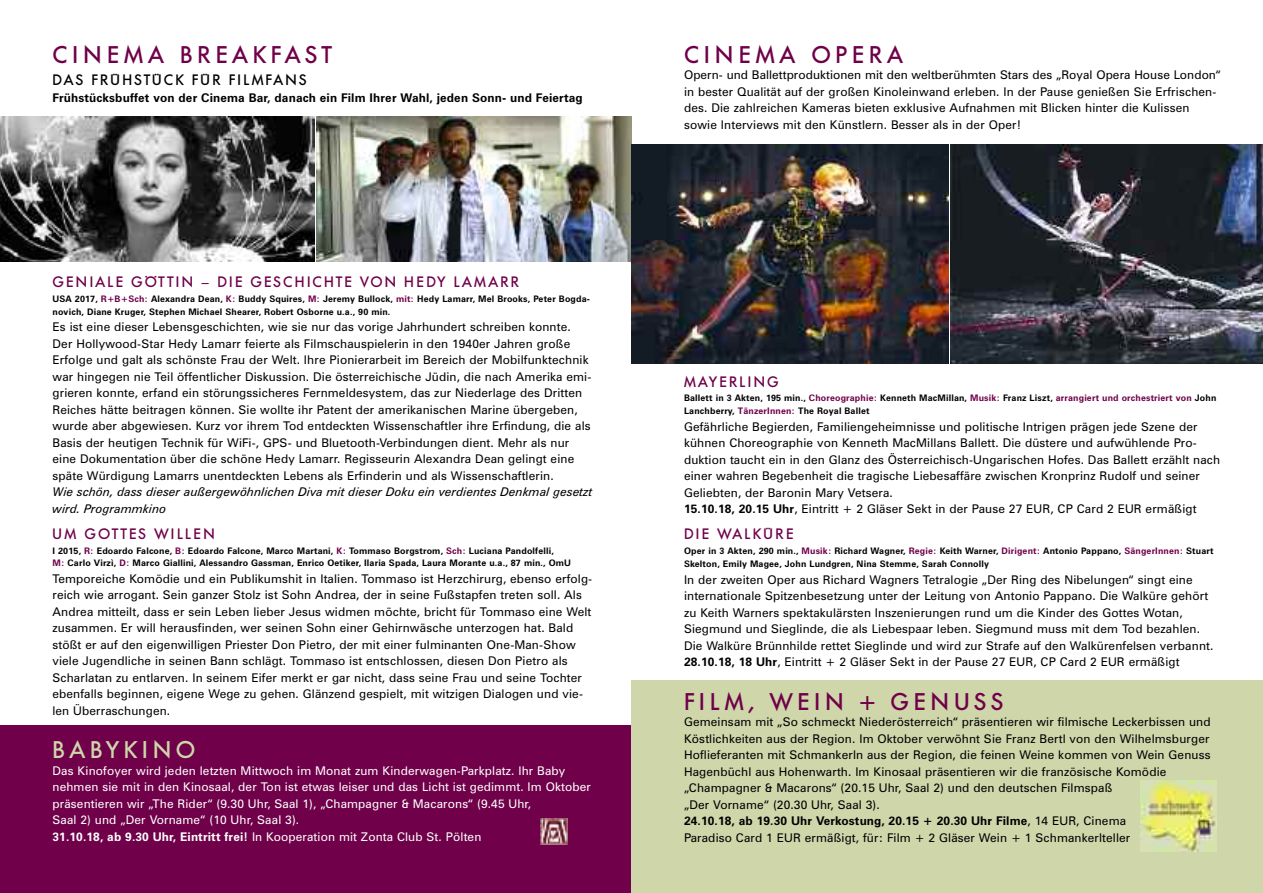
<style>
.page{position:relative;width:1263px;height:893px;background:#fff}
.page>*{position:absolute;margin:0;border:0;box-sizing:border-box;transform-origin:0 0}
.t1{font:500 24px "Futura BQ";letter-spacing:.19em;color:#6f0049}
.t2{font:500 24px "Futura BQ";letter-spacing:.17em;color:#6f0049}
.t3{font:500 24px "Futura BQ";letter-spacing:.21em;color:#6f0049}
.t4{font:500 24px "Futura BQ";letter-spacing:.17em;color:#ced6aa}
.t5{font:500 15px "Futura BQ";letter-spacing:.115em;color:#6f0049}
.t6{font:500 15px "Futura BQ";letter-spacing:.115em;color:#000}
.t7{font:12px/16.5px "Zurich BT";letter-spacing:.01em;color:#000}
.t8{font:12px/16.5px "Zurich BT";letter-spacing:.01em;color:#fff}
.t9{font:italic 12px/16.5px "Zurich BT";color:#000}
.t10{font:700 12px "Zurich BT";letter-spacing:.01em;color:#000}
.t11{font:700 9px/12.8px "Zurich BT";letter-spacing:.015em;color:#000}
.s1{color:#6f0049}
.s2{font-weight:700}
</style>
<div class="page">
<div style="left:0;top:725px;width:631px;height:168px;background:#6f0049"></div>
<img style="left:0;top:117px;width:314px;height:144px">
<img style="left:317px;top:117px;width:314px;height:144px">
<div style="left:631px;top:680px;width:632px;height:213px;background:#ced6aa"></div>
<img style="left:631px;top:145px;width:317px;height:219px">
<img style="left:950px;top:145px;width:313px;height:219px">
<img style="left:1141px;top:781px;width:75px;height:70px">
<img style="left:541px;top:819px;width:27px;height:25px">
<h1 class="t2" style="left:53px;top:41px;width:281px">CINEMA BREAKFAST</h1>
<p class="t6" style="left:53px;top:72px;width:256px">DAS FRÜHSTÜCK FÜR FILMFANS</p>
<p class="t10" style="left:53px;top:93px;width:532px">Frühstücksbuffet von der Cinema Bar, danach ein Film Ihrer Wahl, jeden Sonn- und Feiertag</p>
<p class="t5" style="left:53px;top:273px;width:468px">GENIALE GÖTTIN – DIE GESCHICHTE VON HEDY LAMARR</p>
<p class="t11" style="left:53px;top:293px;width:539px">USA 2017, <span class="s1">R+B+Sch:</span> Alexandra Dean, <span class="s1">K:</span> Buddy Squires, <span class="s1">M:</span> Jeremy Bullock, <span class="s1">mit:</span> Hedy Lamarr, Mel Brooks, Peter Bogda&shy;novich, Diane Kruger, Stephen Michael Shearer, Robert Osborne u.a., 90 min.</p>
<p class="t7" style="left:53px;top:320px;width:540px">Es ist eine dieser Lebensgeschichten, wie sie nur das vorige Jahrhundert schreiben konnte.<br>Der Hollywood-Star Hedy Lamarr feierte als Filmschauspielerin in den 1940er Jahren große Erfolge und galt als schönste Frau der Welt. Ihre Pionierarbeit im Bereich der Mobilfunktechnik war hingegen nie Teil öffentlicher Diskussion. Die österreichische Jüdin, die nach Amerika emi&shy;grieren konnte, erfand ein störungssicheres Fernmeldesystem, das zur Niederlage des Dritten Reiches hätte beitragen können. Sie wollte ihr Patent der amerikanischen Marine übergeben, wurde aber abgewiesen. Kurz vor ihrem Tod entdeckten Wissenschaftler ihre Erfindung, die als Basis der heutigen Technik für WiFi-, GPS- und Bluetooth-Verbindungen dient. Mehr als nur eine Dokumentation über die schöne Hedy Lamarr. Regisseurin Alexandra Dean gelingt eine späte Würdigung Lamarrs unentdeckten Lebens als Erfinderin und als Wissenschaftlerin.</p>
<p class="t9" style="left:53px;top:485px;width:542px">Wie schön, dass dieser außergewöhnlichen Diva mit dieser Doku ein verdientes Denkmal gesetzt wird. Programmkino</p>
<p class="t5" style="left:53px;top:525px;width:164px">UM GOTTES WILLEN</p>
<p class="t11" style="left:53px;top:545px;width:520px">I 2015, <span class="s1">R:</span> Edoardo Falcone, <span class="s1">B:</span> Edoardo Falcone, Marco Martani, <span class="s1">K:</span> Tommaso Borgstrom, <span class="s1">Sch:</span> Luciana Pandolfelli,<br><span class="s1">M:</span> Carlo Virzì, <span class="s1">D:</span> Marco Giallini, Alessandro Gassman, Enrico Oetiker, Ilaria Spada, Laura Morante u.a., 87 min., OmU</p>
<p class="t7" style="left:52px;top:571px;width:541px">Temporeiche Komödie und ein Publikumshit in Italien. Tommaso ist Herzchirurg, ebenso erfolg&shy;reich wie arrogant. Sein ganzer Stolz ist Sohn Andrea, der in seine Fußstapfen treten soll. Als Andrea mitteilt, dass er sein Leben lieber Jesus widmen möchte, bricht für Tommaso eine Welt zusammen. Er will herausfinden, wer seinen Sohn einer Gehirnwäsche unterzogen hat. Bald stößt er auf den eigenwilligen Priester Don Pietro, der mit einer fulminanten One-Man-Show viele Jugendliche in seinen Bann schlägt. Tommaso ist entschlossen, diesen Don Pietro als Scharlatan zu entlarven. In seinem Eifer merkt er gar nicht, dass seine Frau und seine Tochter ebenfalls beginnen, eigene Wege zu gehen. Glänzend gespielt, mit witzigen Dialogen und vie&shy;len Überraschungen.</p>
<h1 class="t4" style="left:53px;top:737px;width:145px">BABYKINO</h1>
<p class="t8" style="left:53px;top:763px;width:540px">Das Kinofoyer wird jeden letzten Mittwoch im Monat zum Kinderwagen-Parkplatz. Ihr Baby nehmen sie mit in den Kinosaal, der Ton ist etwas leiser und das Licht ist gedimmt. Im Oktober präsentieren wir „The Rider“ (9.30 Uhr, Saal 1), „Champagner &amp; Macarons“ (9.45 Uhr,<br>Saal 2) und „Der Vorname“ (10 Uhr, Saal 3).<br><span class="s2">31.10.18, ab 9.30 Uhr, Eintritt frei!</span> In Kooperation mit Zonta Club St. Pölten</p>
<h1 class="t3" style="left:684px;top:41px;width:221px">CINEMA OPERA</h1>
<p class="t7" style="left:684px;top:68px;width:538px">Opern- und Ballettproduktionen mit den weltberühmten Stars des „Royal Opera House London“ in bester Qualität auf der großen Kinoleinwand erleben. In der Pause genießen Sie Erfrischen&shy;des. Die zahlreichen Kameras bieten exklusive Aufnahmen mit Blicken hinter die Kulissen sowie Interviews mit den Künstlern. Besser als in der Oper!</p>
<p class="t5" style="left:684px;top:373px;width:97px">MAYERLING</p>
<p class="t11" style="left:684px;top:393px;width:534px">Ballett in 3 Akten, 195 min., <span class="s1">Choreographie:</span> Kenneth MacMillan, <span class="s1">Musik:</span> Franz Liszt, <span class="s1">arrangiert und orchestriert von</span> John<br>Lanchberry, <span class="s1">TänzerInnen:</span> The Royal Ballet</p>
<p class="t7" style="left:684px;top:419px;width:538px">Gefährliche Begierden, Familiengeheimnisse und politische Intrigen prägen jede Szene der kühnen Choreographie von Kenneth MacMillans Ballett. Die düstere und aufwühlende Pro&shy;duktion taucht ein in den Glanz des Österreichisch-Ungarischen Hofes. Das Ballett erzählt nach einer wahren Begebenheit die tragische Liebesaffäre zwischen Kronprinz Rudolf und seiner Geliebten, der Baronin Mary Vetsera.<br><span class="s2">15.10.18, 20.15 Uhr</span>, Eintritt + 2 Gläser Sekt in der Pause 27 EUR, CP Card 2 EUR ermäßigt</p>
<p class="t5" style="left:684px;top:526px;width:111px">DIE WALKÜRE</p>
<p class="t11" style="left:684px;top:546px;width:531px">Oper in 3 Akten, 290 min., <span class="s1">Musik:</span> Richard Wagner, <span class="s1">Regie:</span> Keith Warner, <span class="s1">Dirigent:</span> Antonio Pappano, <span class="s1">SängerInnen:</span> Stuart<br>Skelton, Emily Magee, John Lundgren, Nina Stemme, Sarah Connolly</p>
<p class="t7" style="left:684px;top:572px;width:531px">In der zweiten Oper aus Richard Wagners Tetralogie „Der Ring des Nibelungen“ singt eine internationale Spitzenbesetzung unter der Leitung von Antonio Pappano. Die Walküre gehört zu Keith Warners spektakulärsten Inszenierungen rund um die Kinder des Gottes Wotan, Siegmund und Sieglinde, die als Liebespaar leben. Siegmund muss mit dem Tod bezahlen.<br>Die Walküre Brünnhilde rettet Sieglinde und wird zur Strafe auf den Walkürenfelsen verbannt.<br><span class="s2">28.10.18, 18 Uhr</span>, Eintritt + 2 Gläser Sekt in der Pause 27 EUR, CP Card 2 EUR ermäßigt</p>
<h1 class="t1" style="left:684px;top:688px;width:321px">FILM, WEIN + GENUSS</h1>
<p class="t7" style="left:684px;top:715px;width:528px">Gemeinsam mit „So schmeckt Niederösterreich“ präsentieren wir filmische Leckerbissen und Köstlichkeiten aus der Region. Im Oktober verwöhnt Sie Franz Bertl von den Wilhelmsburger Hoflieferanten mit Schmankerln aus der Region, die feinen Weine kommen von Wein Genuss Hagenbüchl aus Hohenwarth. Im Kinosaal präsentieren wir die französische Komödie „Champagner &amp; Macarons“ (20.15 Uhr, Saal 2) und den deutschen Filmspaß<br>„Der Vorname“ (20.30 Uhr, Saal 3).<br><span class="s2">24.10.18, ab 19.30 Uhr Verkostung, 20.15 + 20.30 Uhr Filme</span>, 14 EUR, Cinema<br>Paradiso Card 1 EUR ermäßigt, für: Film + 2 Gläser Wein + 1 Schmankerlteller</p>
</div>
